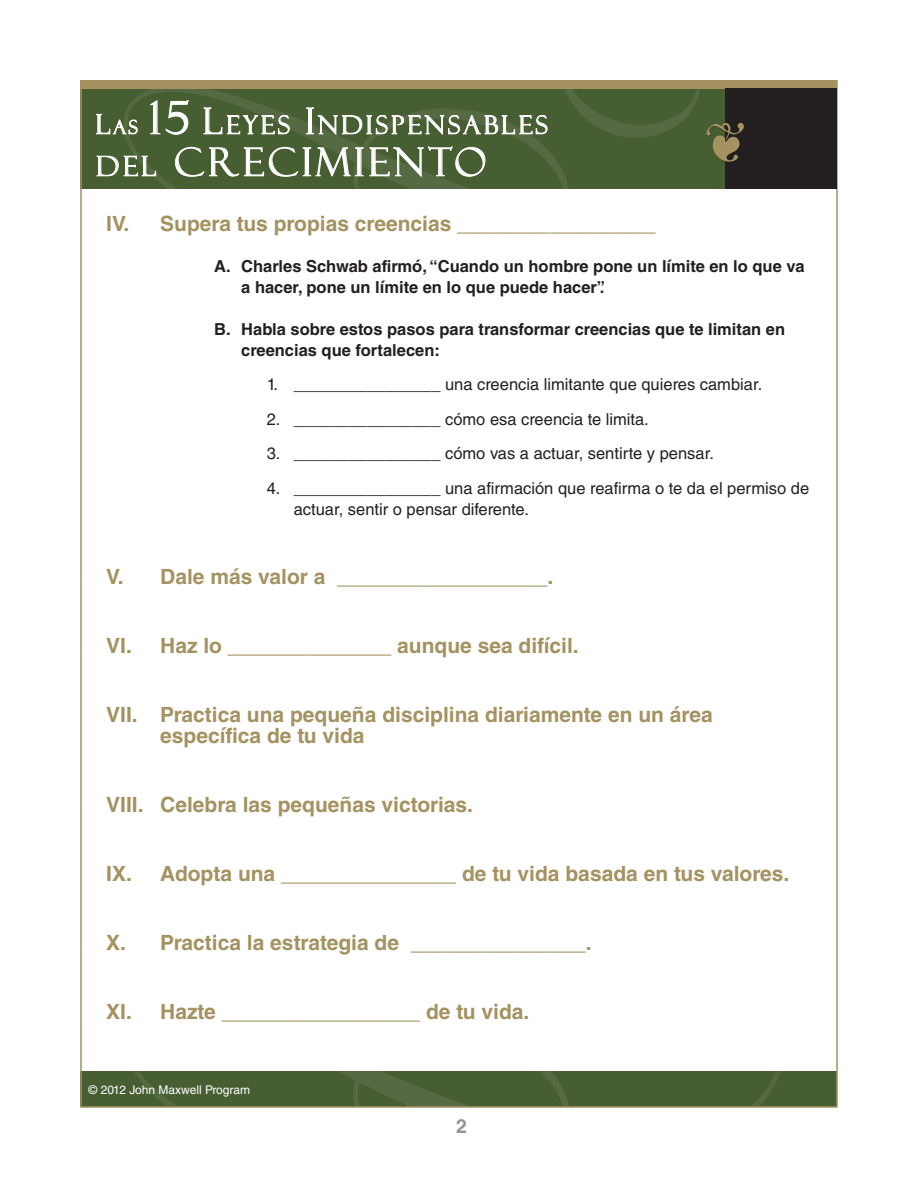
<style>
.page{position:relative;width:918px;height:1188px;background:#fff}
.page>*{position:absolute;margin:0;border:0;box-sizing:border-box;transform-origin:0 0}
.t1{font:39px "Felix Titling MT Std";letter-spacing:.1em;color:#fff}
.t2{font:25.2px "Felix Titling MT Std";letter-spacing:.13em;color:#fff}
.Roman_Numeral_GOLD{font:700 21px/21px "Helvetica LT Std";color:#a49261}
.Single_Indent{font:700 21px "Helvetica LT Std";color:#a49261}
.t3{font:700 19.5px "Helvetica LT Std";color:#939598}
.t4{font:18.9px "Felix Titling MT Std";color:#fff}
.Triple_Indent{font:16.5px/21px "Helvetica LT Std";color:#231f20}
.Doubel_Indent{font:700 16.5px/21px "Helvetica LT Std";color:#231f20}
.t5{font:12px "Helvetica LT Std";color:#fff}
.s1{font-size:45px}
.s2{font-size:36px}
.s3{font-size:27.3px}
.s4{font-size:27px}
</style>
<div class="page">
<div style="left:80px;top:1071px;width:757px;height:36px;background:#475d32"></div>
<img style="left:134px;top:1071px;width:647px;height:34px">
<div style="left:80px;top:80px;width:757px;height:109px;background:#475d32"></div>
<img style="left:125px;top:89px;width:575px;height:100px">
<div style="left:80px;top:80px;width:757px;height:9px;background:#a49261"></div>
<div style="left:725px;top:89px;width:112px;height:100px;background:#231f20"></div>
<div style="left:707px;top:123px;width:38px;height:40px;background:#231f20;opacity:.75"></div>
<svg style="left:96px;top:114px;width:42px;height:23px"></svg>
<svg style="left:150px;top:100px;width:39px;height:35px"></svg>
<svg style="left:203px;top:107px;width:87px;height:28px"></svg>
<svg style="left:306px;top:107px;width:242px;height:29px"></svg>
<svg style="left:96px;top:155px;width:60px;height:22px"></svg>
<svg style="left:175px;top:146px;width:311px;height:32px"></svg>
<svg style="left:707px;top:123px;width:37px;height:39px"></svg>
<p class="t2" style="left:149px;top:110px;width:400px"><span class="s1">15</span> <span class="s2">L</span>EYES <span class="s2">I</span>NDISPENSABLES</p>
<h1 class="t1" style="left:96px;top:140px;width:392px"><span class="s3">DEL</span> CRECIMIENTO</h1>
<p class="Single_Indent" style="left:106px;top:211px;width:551px">IV. Supera tus propias creencias _________________</p>
<p class="Doubel_Indent" style="left:241px;top:256px;width:565px;text-indent:-27px">A. Charles Schwab afirmó, “Cuando un hombre pone un límite en lo que va a hacer, pone un límite en lo que puede hacer”.</p>
<p class="Doubel_Indent" style="left:241px;top:318px;width:545px;text-indent:-27px">B. Habla sobre estos pasos para transformar creencias que te limitan en creencias que fortalecen:</p>
<p class="Triple_Indent" style="left:267px;top:374px;width:497px">1. ________________ una creencia limitante que quieres cambiar.</p>
<p class="Triple_Indent" style="left:267px;top:408px;width:384px">2. ________________ cómo esa creencia te limita.</p>
<p class="Triple_Indent" style="left:267px;top:443px;width:449px">3. ________________ cómo vas a actuar, sentirte y pensar.</p>
<p class="Triple_Indent" style="left:294px;top:477px;width:517px;text-indent:-27px">4. ________________ una afirmación que reafirma o te da el permiso de actuar, sentir o pensar diferente.</p>
<p class="t4" style="left:96px;top:116px;width:43px"><span class="s4">L</span>AS</p>
<p class="Single_Indent" style="left:106px;top:563px;width:449px">V. Dale más valor a __________________.</p>
<p class="Roman_Numeral_GOLD" style="left:106px;top:634px;width:474px">VI. Haz lo ______________ aunque sea difícil.</p>
<p class="Roman_Numeral_GOLD" style="left:160px;top:703px;width:554px;text-indent:-54px">VII. Practica una pequeña disciplina diariamente en un área específica de tu vida</p>
<p class="Roman_Numeral_GOLD" style="left:106px;top:793px;width:368px">VIII. Celebra las pequeñas victorias.</p>
<p class="Roman_Numeral_GOLD" style="left:106px;top:862px;width:685px">IX. Adopta una _______________ de tu vida basada en tus valores.</p>
<p class="Roman_Numeral_GOLD" style="left:106px;top:931px;width:487px">X. Practica la estrategia de _______________.</p>
<p class="Roman_Numeral_GOLD" style="left:106px;top:1000px;width:425px">XI. Hazte _________________ de tu vida.</p>
<p class="t5" style="left:89px;top:1083px;width:163px">© 2012 John Maxwell Program</p>
<p class="t3" style="left:456px;top:1114px;width:12px">2</p>
</div>
